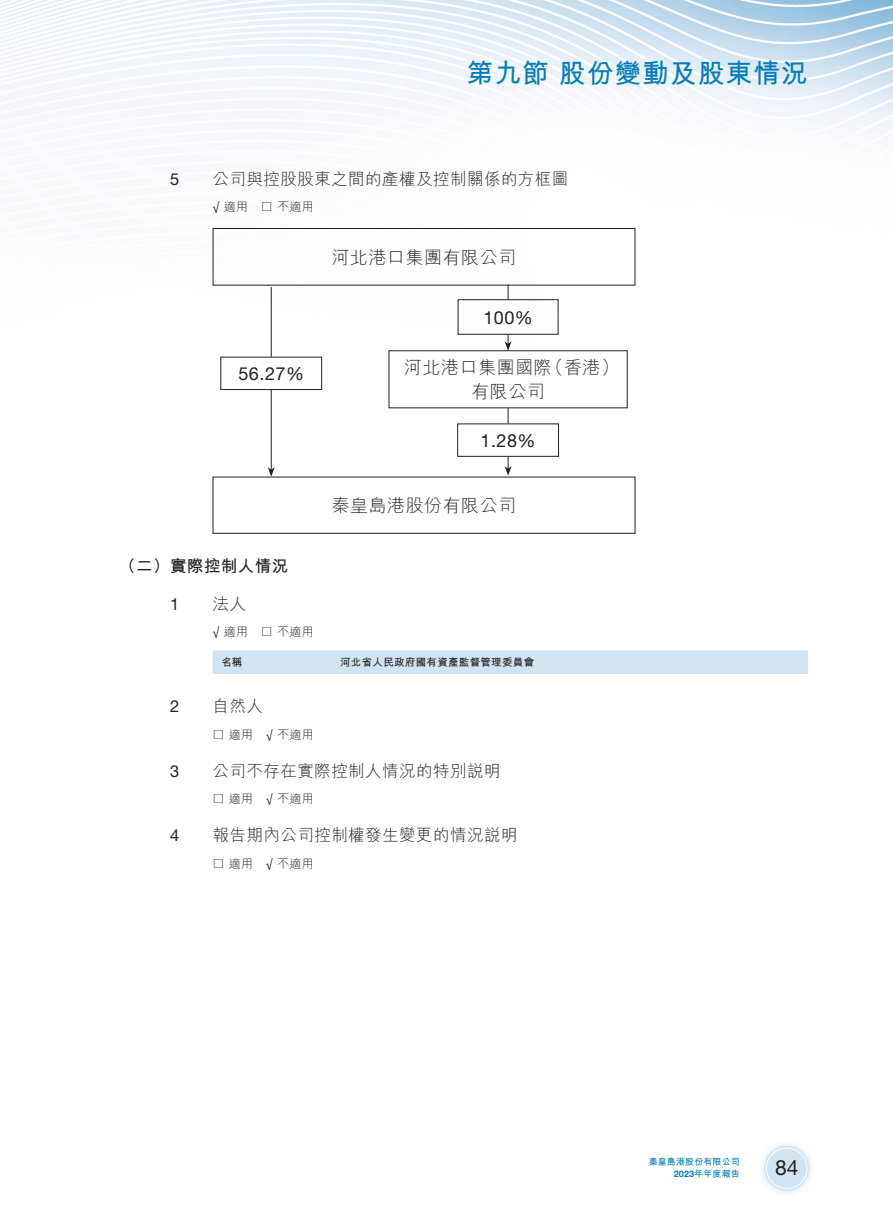
<style>
.page{position:relative;width:893px;height:1212px;background:#fff}
.page>*{position:absolute;margin:0;border:0;box-sizing:border-box;transform-origin:0 0}
.t1{font:700 27px "M Hei HK";letter-spacing:.03em;color:#007dbb}
.t2{font:21px "Helvetica Neue LT Std";color:#231f20}
.t3{font:300 18px/24px "M Hei HK";letter-spacing:.03em;color:#231f20}
.t4{font:18px "Helvetica Neue LT Std";letter-spacing:.03em;color:#231f20}
.t5{font:300 16.5px "M Hei HK";letter-spacing:.03em;color:#231f20}
.t6{font:700 16.5px "M Hei HK";letter-spacing:.03em;color:#231f20}
.t7{font:16.5px "Helvetica Neue LT Std";color:#231f20}
.t8{font:300 12px "M Hei HK";letter-spacing:.03em;color:#231f20}
.t9{font:700 10.5px "M Hei HK";letter-spacing:.03em;color:#231f20}
.t10{font:700 9px "M Hei HK";letter-spacing:.015em;color:#007dbb}
.s1{font-family:"Helvetica Neue LT Std";font-weight:400}
.s2{font-family:"Helvetica Neue LT Std"}
</style>
<div class="page">
<img style="left:0;top:0;width:893px;height:674px">
<div style="left:757px;top:1139px;width:59px;height:58px;background:#007dbb;opacity:.2"></div>
<div style="left:764px;top:1146px;width:45px;height:45px;background:#d2e4f1;border-radius:50%"></div>
<div style="left:766px;top:1147px;width:41px;height:42px;border:1px solid #fff;border-radius:50%"></div>
<div style="left:213px;top:228px;width:422px;height:57px;border:1px solid #231f20"></div>
<div style="left:213px;top:477px;width:422px;height:57px;border:1px solid #231f20"></div>
<div style="left:220px;top:357px;width:102px;height:33px;border:1px solid #231f20"></div>
<div style="left:457px;top:423px;width:102px;height:34px;border:1px solid #231f20"></div>
<div style="left:389px;top:350px;width:239px;height:58px;border:1px solid #231f20"></div>
<div style="left:458px;top:299px;width:100px;height:36px;border:1px solid #231f20"></div>
<svg style="left:508px;top:408px;width:1px;height:16px"></svg>
<hr style="left:271px;top:287px;width:1px;height:70px;background:#231f20">
<svg style="left:508px;top:284px;width:1px;height:16px"></svg>
<hr style="left:271px;top:390px;width:1px;height:80px;background:#231f20">
<svg style="left:268px;top:467px;width:7px;height:10px"></svg>
<svg style="left:505px;top:334px;width:7px;height:17px"></svg>
<svg style="left:505px;top:456px;width:7px;height:20px"></svg>
<div style="left:213px;top:650px;width:595px;height:24px;background:#d2e4f1"></div>
<p class="t7" style="left:170px;top:169px;width:11px">5</p>
<h1 class="t1" style="left:467px;top:53px;width:343px">第九節股份變動及股東情況</h1>
<p class="t5" style="left:213px;top:170px;width:357px">公司與控股股東之間的產權及控制關係的方框圖</p>
<p class="t8" style="left:213px;top:201px;width:37px"><span class="s1">√</span> 適用</p>
<p class="t8" style="left:261px;top:201px;width:55px">□ 不適用</p>
<p class="t4" style="left:238px;top:363px;width:67px">56.27%</p>
<p class="t3" style="left:332px;top:245px;width:186px">河北港口集團有限公司</p>
<p class="t4" style="left:483px;top:307px;width:51px">100%</p>
<p class="t3" style="left:546px;top:355px;width:75px">（香港(</p>
<p class="t3" style="left:471px;top:355px;width:82px;text-indent:-67px">河北港口集團國際有限公司</p>
<p class="t4" style="left:481px;top:430px;width:57px">1.28%</p>
<p class="t3" style="left:332px;top:493px;width:186px">秦皇島港股份有限公司</p>
<p class="t6" style="left:119px;top:554px;width:171px">（二）實際控制人情況</p>
<p class="t5" style="left:213px;top:595px;width:35px">法人</p>
<p class="t7" style="left:170px;top:594px;width:11px">1</p>
<p class="t7" style="left:170px;top:696px;width:11px">2</p>
<p class="t7" style="left:170px;top:761px;width:11px">3</p>
<p class="t7" style="left:170px;top:825px;width:11px">4</p>
<p class="t8" style="left:213px;top:626px;width:37px"><span class="s1">√</span> 適用</p>
<p class="t8" style="left:261px;top:626px;width:55px">□ 不適用</p>
<p class="t9" style="left:221px;top:655px;width:23px">名稱</p>
<p class="t5" style="left:213px;top:697px;width:52px">自然人</p>
<p class="t9" style="left:340px;top:655px;width:195px">河北省人民政府國有資產監督管理委員會</p>
<p class="t8" style="left:213px;top:728px;width:42px">□ 適用</p>
<p class="t5" style="left:213px;top:762px;width:289px">公司不存在實際控制人情況的特別說明</p>
<p class="t8" style="left:266px;top:728px;width:49px"><span class="s1">√</span> 不適用</p>
<p class="t8" style="left:213px;top:792px;width:42px">□ 適用</p>
<p class="t5" style="left:213px;top:826px;width:306px">報告期內公司控制權發生變更的情況說明</p>
<p class="t8" style="left:266px;top:792px;width:49px"><span class="s1">√</span> 不適用</p>
<p class="t8" style="left:213px;top:857px;width:42px">□ 適用</p>
<p class="t8" style="left:266px;top:857px;width:49px"><span class="s1">√</span> 不適用</p>
<p class="t10" style="left:649px;top:1155px;width:93px">秦皇島港股份有限公司</p>
<p class="t2" style="left:775px;top:1155px;width:25px">84</p>
<p class="t10" style="left:674px;top:1167px;width:68px"><span class="s2">2023</span>年年度報告</p>
</div>
